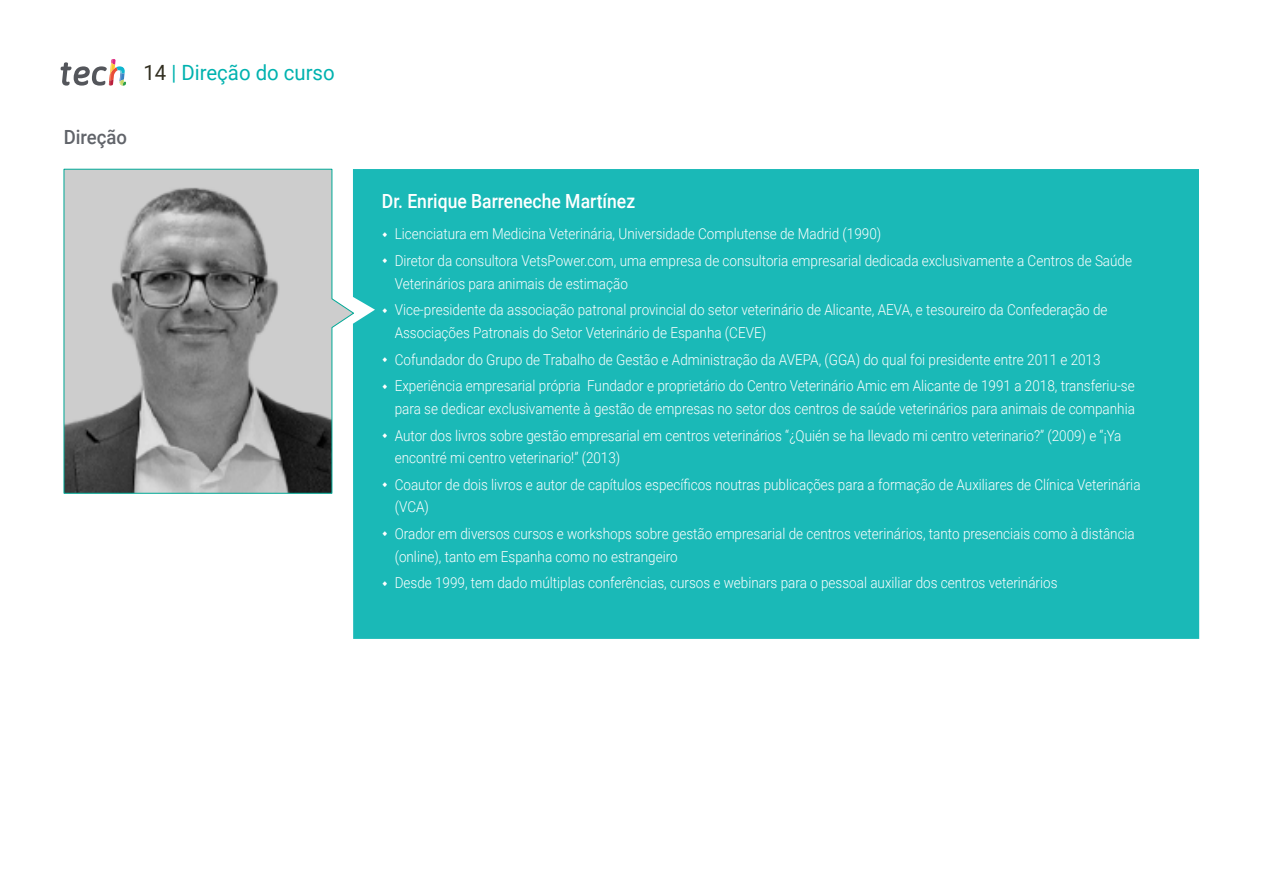
<style>
.page{position:relative;width:1263px;height:893px;background:#fff}
.page>*{position:absolute;margin:0;border:0;box-sizing:border-box;transform-origin:0 0}
.t1{font:21px "Roboto";color:#00b2af}
.t2{font:500 19.5px "Roboto";color:#fff;scale:.9 1}
.t3{font:500 19.5px "Roboto";color:#61646a;scale:.95 1}
.t4{font:300 15px/26.7px "Roboto";color:#fff;scale:.9 1}
.s1{color:#312e20}
</style>
<div class="page">
<svg style="left:61px;top:59px;width:65px;height:27px"></svg>
<div style="left:353px;top:169px;width:846px;height:470px;background:#1ab9b7"></div>
<svg style="left:64px;top:169px;width:290px;height:325px;background:#a1a3a3"></svg>
<svg style="left:383px;top:232px;width:4px;height:5px"></svg>
<svg style="left:383px;top:258px;width:4px;height:5px"></svg>
<svg style="left:383px;top:308px;width:4px;height:5px"></svg>
<svg style="left:383px;top:357px;width:4px;height:5px"></svg>
<svg style="left:383px;top:384px;width:4px;height:5px"></svg>
<svg style="left:383px;top:433px;width:4px;height:5px"></svg>
<svg style="left:383px;top:482px;width:4px;height:5px"></svg>
<svg style="left:383px;top:531px;width:4px;height:5px"></svg>
<svg style="left:383px;top:581px;width:4px;height:5px"></svg>
<h2 class="t3" style="left:64px;top:124px;width:68px">Direção</h2>
<h1 class="t1" style="left:144px;top:57px;width:193px"><span class="s1">14</span> | Direção do curso</h1>
<h2 class="t2" style="left:382px;top:187px;width:283px">Dr. Enrique Barreneche Martínez</h2>
<p class="t4" style="left:395px;top:220px;width:821px">Licenciatura em Medicina Veterinária, Universidade Complutense de Madrid (1990)<br>Diretor da consultora VetsPower.com, uma empresa de consultoria empresarial dedicada exclusivamente a Centros de Saúde</p>
<p class="t4" style="left:395px;top:269px;width:793px">Veterinários para animais de estimação<br>Vice-presidente da associação patronal provincial do setor veterinário de Alicante, AEVA, e tesoureiro da Confederação de</p>
<p class="t4" style="left:395px;top:319px;width:824px">Associações Patronais do Setor Veterinário de Espanha (CEVE)<br>Cofundador do Grupo de Trabalho de Gestão e Administração da AVEPA, (GGA) do qual foi presidente entre 2011 e 2013<br>Experiência empresarial própria Fundador e proprietário do Centro Veterinário Amic em Alicante de 1991 a 2018, transferiu-se</p>
<p class="t4" style="left:395px;top:395px;width:824px">para se dedicar exclusivamente à gestão de empresas no setor dos centros de saúde veterinários para animais de companhia<br>Autor dos livros sobre gestão empresarial em centros veterinários “¿Quién se ha llevado mi centro veterinario?” (2009) e “¡Ya</p>
<p class="t4" style="left:395px;top:444px;width:830px">encontré mi centro veterinario!” (2013)<br>Coautor de dois livros e autor de capítulos específicos noutras publicações para a formação de Auxiliares de Clínica Veterinária</p>
<p class="t4" style="left:395px;top:493px;width:824px">(VCA)<br>Orador em diversos cursos e workshops sobre gestão empresarial de centros veterinários, tanto presenciais como à distância</p>
<p class="t4" style="left:395px;top:542px;width:738px">(online), tanto em Espanha como no estrangeiro<br>Desde 1999, tem dado múltiplas conferências, cursos e webinars para o pessoal auxiliar dos centros veterinários</p>
</div>
